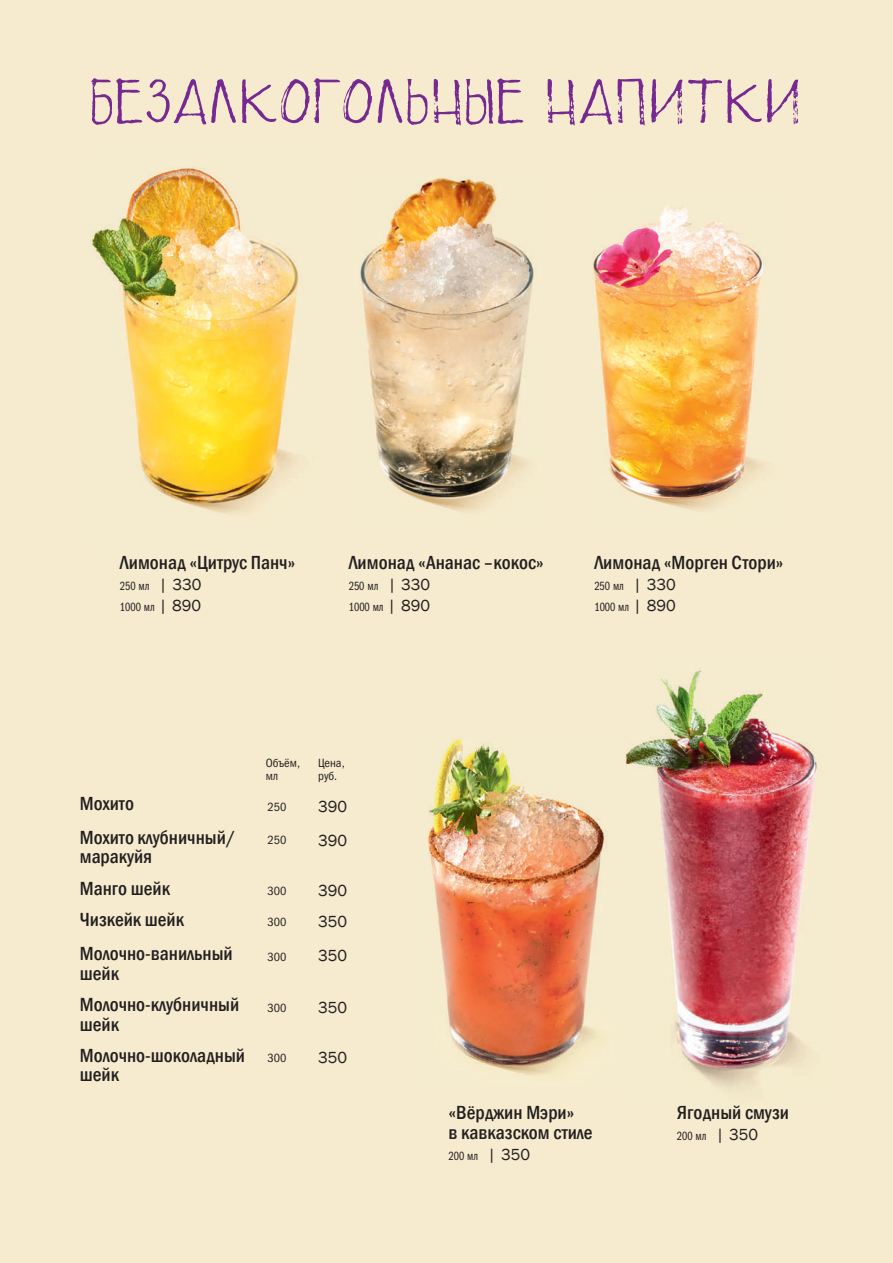
<style>
.page{position:relative;width:893px;height:1263px;background:#f6ebcf}
.page>*{position:absolute;margin:0;border:0;box-sizing:border-box;transform-origin:0 0}
.t1{font:63px "Sweet Saturday Sans";letter-spacing:.05em;color:#762a91}
.t2{font:500 condensed 19.5px/19.5px "Franklin Gothic";color:#231f20}
.t3{font:16.5px "Franklin Gothic";color:#231f20}
.t4{font:12px/21px "Franklin Gothic Book Cmp ITC";color:#231f20}
.t5{font:12px/13.5px "Franklin Gothic Book Cond ITC";color:#231f20}
.s1{font-size:16.5px}
.s2{font-family:"Franklin Gothic";font-size:16.5px}
</style>
<div class="page">
<img style="left:90px;top:167px;width:209px;height:347px">
<img style="left:360px;top:178px;width:174px;height:334px">
<img style="left:593px;top:205px;width:171px;height:306px">
<img style="left:427px;top:738px;width:180px;height:339px">
<img style="left:625px;top:670px;width:192px;height:418px">
<h1 class="t1" style="left:92px;top:67px;width:710px">безалкогольные напитки</h1>
<p class="t2" style="left:120px;top:553px;width:177px">Лимонад «Цитрус Панч»</p>
<p class="t4" style="left:120px;top:576px;width:83px">250 мл <span class="s1">|</span> <span class="s2">330<br></span>1000 мл <span class="s1">|</span> <span class="s2">890</span></p>
<p class="t2" style="left:349px;top:553px;width:196px">Лимонад «Ананас –кокос»</p>
<p class="t4" style="left:349px;top:576px;width:83px">250 мл <span class="s1">|</span> <span class="s2">330<br></span>1000 мл <span class="s1">|</span> <span class="s2">890</span></p>
<p class="t2" style="left:594px;top:553px;width:191px">Лимонад «Морген Стори»</p>
<p class="t4" style="left:594px;top:576px;width:83px">250 мл <span class="s1">|</span> <span class="s2">330<br></span>1000 мл <span class="s1">|</span> <span class="s2">890</span></p>
<p class="t5" style="left:266px;top:756px;width:36px">Объём, мл</p>
<p class="t5" style="left:318px;top:756px;width:28px">Цена, руб.</p>
<p class="t2" style="left:80px;top:794px;width:56px">Мохито</p>
<p class="t5" style="left:267px;top:800px;width:21px">250</p>
<p class="t3" style="left:318px;top:796px;width:31px">390</p>
<p class="t2" style="left:80px;top:827px;width:157px">Мохито клубничный/ маракуйя</p>
<p class="t5" style="left:267px;top:834px;width:21px">250</p>
<p class="t3" style="left:318px;top:830px;width:31px">390</p>
<p class="t2" style="left:80px;top:878px;width:92px">Манго шейк</p>
<p class="t5" style="left:267px;top:885px;width:21px">300</p>
<p class="t3" style="left:318px;top:881px;width:31px">390</p>
<p class="t2" style="left:80px;top:909px;width:106px">Чизкейк шейк</p>
<p class="t5" style="left:267px;top:915px;width:21px">300</p>
<p class="t3" style="left:318px;top:911px;width:31px">350</p>
<p class="t2" style="left:80px;top:944px;width:154px">Молочно-ванильный шейк</p>
<p class="t5" style="left:267px;top:950px;width:21px">300</p>
<p class="t3" style="left:318px;top:945px;width:31px">350</p>
<p class="t2" style="left:80px;top:995px;width:161px">Молочно-клубничный шейк</p>
<p class="t5" style="left:267px;top:1001px;width:21px">300</p>
<p class="t3" style="left:318px;top:997px;width:31px">350</p>
<p class="t2" style="left:80px;top:1045px;width:167px">Молочно-шоколадный шейк</p>
<p class="t5" style="left:267px;top:1051px;width:21px">300</p>
<p class="t3" style="left:318px;top:1047px;width:31px">350</p>
<p class="t2" style="left:449px;top:1103px;width:145px">«Вёрджин Мэри»<br>в кавказском стиле</p>
<p class="t4" style="left:449px;top:1145px;width:83px">200 мл <span class="s1">|</span> <span class="s2">350</span></p>
<p class="t2" style="left:677px;top:1103px;width:114px">Ягодный смузи</p>
<p class="t4" style="left:677px;top:1126px;width:83px">200 мл <span class="s1">|</span> <span class="s2">350</span></p>
</div>
